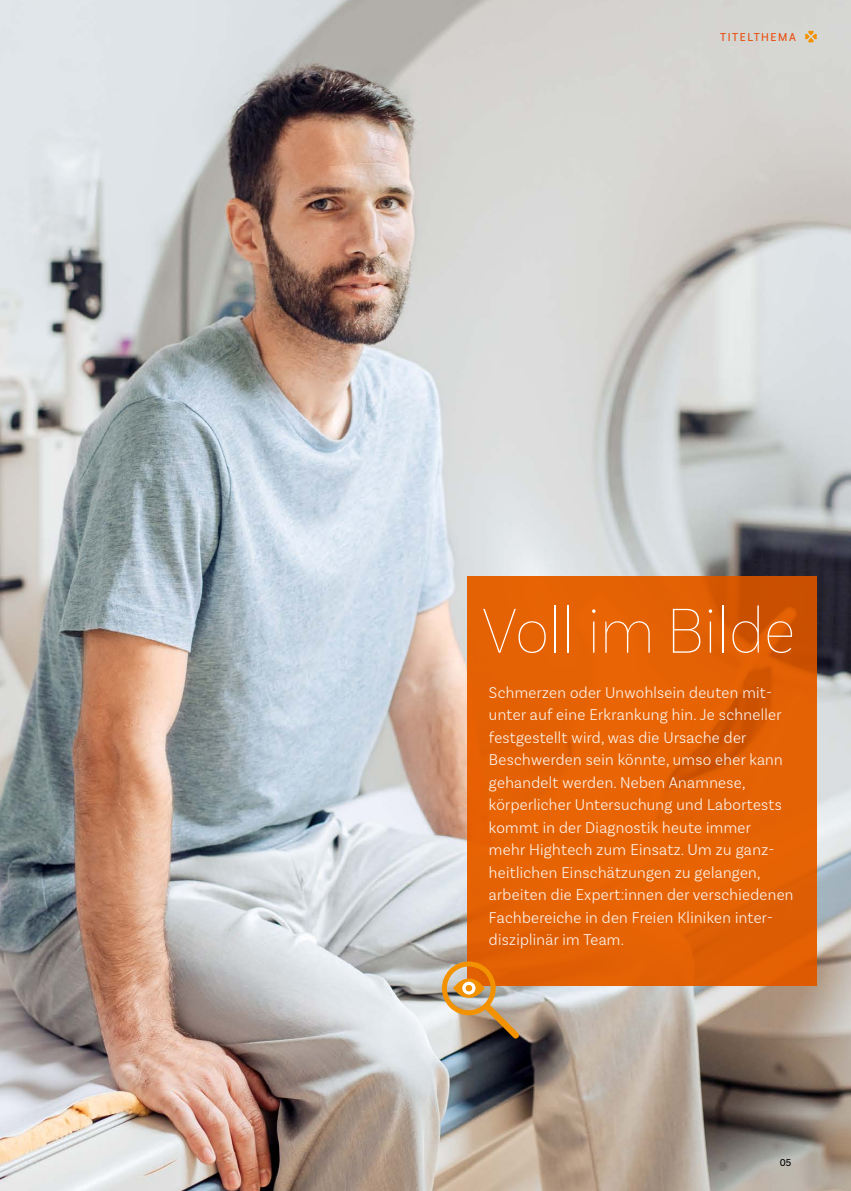
<style>
.page{position:relative;width:851px;height:1191px;background:#fff}
.page>*{position:absolute;margin:0;border:0;box-sizing:border-box;transform-origin:0 0}
.t1{font:100 67.5px "Basic Sans Narrow";letter-spacing:-.005em;color:#fff}
.t2{font:300 16.5px/22.5px "Basic Sans Narrow";letter-spacing:.02em;color:#fff}
.t3{font:12px "Basic Sans Narrow";letter-spacing:.13em;color:#e94e0f}
.t4{font:10.5px "Basic Sans Narrow";color:#000}
</style>
<div class="page">
<img style="left:0;top:0;width:850px;height:1191px">
<svg style="left:804px;top:30px;width:13px;height:13px"></svg>
<svg style="left:467px;top:576px;width:349px;height:409px;background:#e26003"></svg>
<svg style="left:442px;top:961px;width:77px;height:77px;background:#ca9a66"></svg>
<p class="t3" style="left:720px;top:30px;width:77px">TITELTHEMA</p>
<h1 class="t1" style="left:481px;top:595px;width:316px">Voll im Bilde</h1>
<p class="t2" style="left:489px;top:681px;width:306px">Schmerzen oder Unwohlsein deuten mit&shy;unter auf eine Erkrankung hin. Je schneller festgestellt wird, was die Ursache der Beschwerden sein könnte, umso eher kann gehandelt werden. Neben Anamnese, körperlicher Untersuchung und Labortests kommt in der Diagnostik heute immer<br>mehr Hightech zum Einsatz. Um zu ganz&shy;heitlichen Einschätzungen zu gelangen, arbeiten die Expert:innen der verschiedenen Fachbereiche in den Freien Kliniken inter&shy;disziplinär im Team.</p>
<p class="t4" style="left:779px;top:1156px;width:13px">05</p>
</div>
